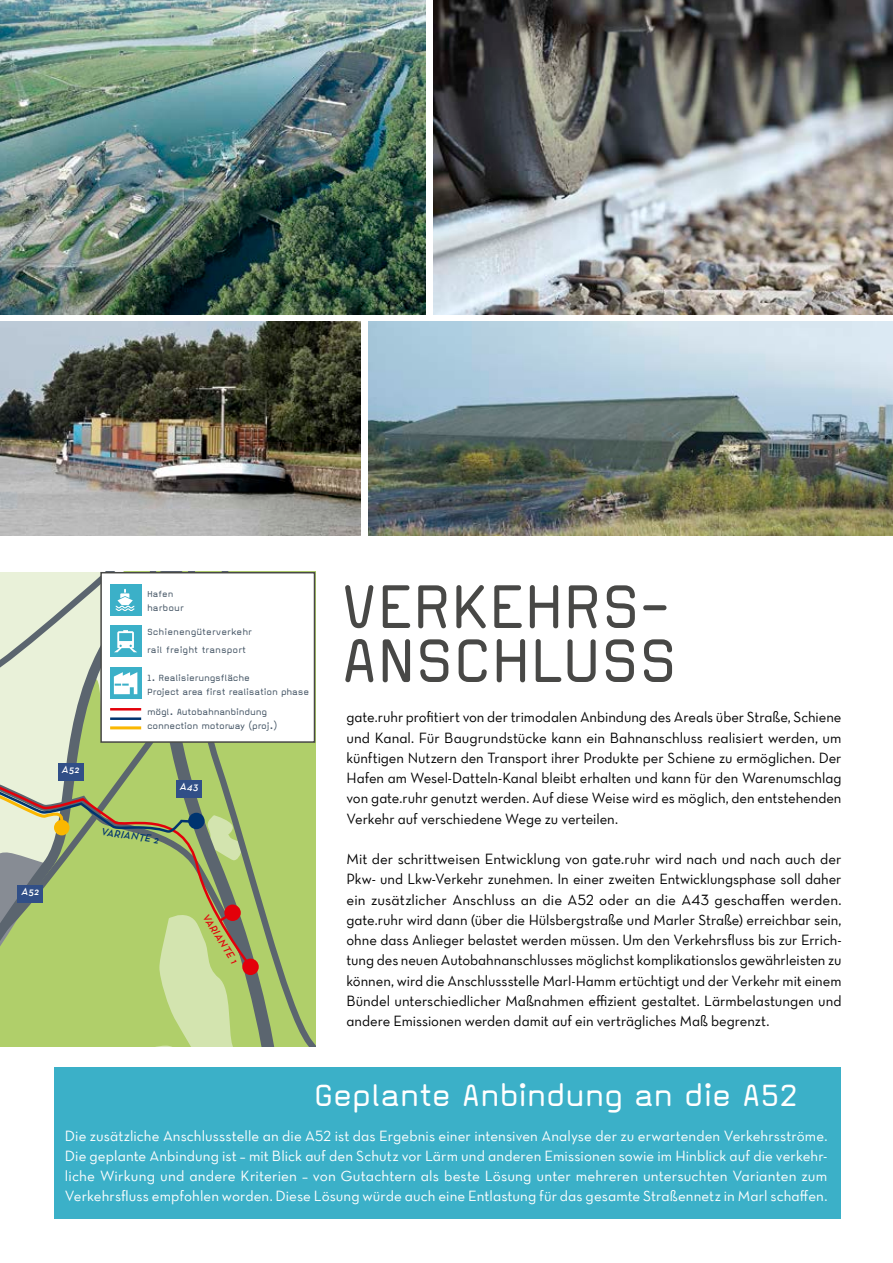
<style>
.page{position:relative;width:893px;height:1263px;background:#fff}
.page>*{position:absolute;margin:0;border:0;box-sizing:border-box;transform-origin:0 0}
.t1{font:72px/54px "Magda Clean";letter-spacing:-.03em;color:#484846}
.t2{font:36px "Magda Clean";letter-spacing:-.025em;color:#fff}
.t3{font:15px/20.2px "Neutra Text Book Alt";letter-spacing:-.005em;color:#000;text-align:justify}
.t4{font:15px/20.2px "Neutra Text Book Alt";letter-spacing:.005em;color:#fff;text-align:justify}
.t5{font:italic 600 10.65px "Neutra Text";letter-spacing:.03em;color:#fff}
.t6{font:italic 600 10.65px "Neutra Text";color:#00346f}
.t7{font:italic 600 10.65px "Neutra Text";color:#e3000a}
.t8{font:10.5px "Magda Clean";letter-spacing:-.02em;color:#425363}
.t9{font:10.5px "Magda Clean";color:#425363}
.t10{font:10.2px "Magda Clean";color:#425363}
</style>
<div class="page">
<img style="left:0;top:0;width:425px;height:315px">
<img style="left:369px;top:321px;width:524px;height:215px">
<div style="left:54px;top:1067px;width:786px;height:151px;background:#3bb0c8"></div>
<img style="left:434px;top:0;width:459px;height:315px">
<img style="left:0;top:321px;width:360px;height:215px">
<svg style="left:244px;top:819px;width:71px;height:227px;background:#a4c06a"></svg>
<svg style="left:0;top:694px;width:315px;height:125px;background:#bcd291"></svg>
<svg style="left:0;top:759px;width:256px;height:215px;background:#aec67e"></svg>
<div style="left:58px;top:763px;width:26px;height:17px;background:#314f87"></div>
<div style="left:242px;top:958px;width:17px;height:17px;background:#e3000a;border-radius:50%"></div>
<svg style="left:0;top:764px;width:253px;height:198px;background:#a2b874"></svg>
<svg style="left:0;top:768px;width:244px;height:279px;background:#acc178"></svg>
<div style="left:100px;top:572px;width:215px;height:171px;background:#fff;border:2px solid #484846"></div>
<svg style="left:110px;top:694px;width:31px;height:4px"></svg>
<svg style="left:0;top:572px;width:205px;height:122px"></svg>
<hr style="left:110px;top:708px;width:31px;height:2px;background:#e3000a">
<hr style="left:110px;top:717px;width:31px;height:3px;background:#00346f">
<hr style="left:110px;top:726px;width:31px;height:3px;background:#fab700">
<p class="t5" style="left:22px;top:885px;width:19px">A52</p>
<p class="t5" style="left:62px;top:763px;width:19px">A52</p>
<p class="t10" style="left:147px;top:589px;width:28px">Hafen</p>
<p class="t9" style="left:147px;top:603px;width:38px">harbour</p>
<p class="t9" style="left:147px;top:627px;width:107px">Schienengüterverkehr</p>
<p class="t9" style="left:147px;top:644px;width:101px">rail freight transport</p>
<p class="t8" style="left:147px;top:672px;width:104px">1. Realisierungsfläche</p>
<p class="t8" style="left:147px;top:721px;width:132px">connection motorway (proj.)</p>
<p class="t8" style="left:147px;top:686px;width:164px">Project area first realisation phase</p>
<p class="t8" style="left:147px;top:706px;width:122px">mögl. Autobahnanbindung</p>
<p class="t6" style="left:102px;top:825px;width:60px;rotate:9deg">VARIANTE 2</p>
<p class="t5" style="left:180px;top:780px;width:20px">A43</p>
<p class="t7" style="left:211px;top:911px;width:58px;rotate:58deg">VARIANTE 1</p>
<h1 class="t1" style="left:341px;top:579px;width:339px">VERKEHRS-<br>ANSCHLUSS</h1>
<p class="t3" style="left:346px;top:707px;width:496px">gate.ruhr profitiert von der trimodalen Anbindung des Areals über Straße, Schiene und Kanal. Für Baugrundstücke kann ein Bahnanschluss realisiert werden, um künftigen Nutzern den Transport ihrer Produkte per Schiene zu ermöglichen. Der Hafen am Wesel-Datteln-Kanal bleibt erhalten und kann für den Warenumschlag von gate.ruhr genutzt werden. Auf diese Weise wird es möglich, den entstehenden Verkehr auf verschiedene Wege zu verteilen.</p>
<p class="t3" style="left:346px;top:849px;width:497px">Mit der schrittweisen Entwicklung von gate.ruhr wird nach und nach auch der Pkw- und Lkw-Verkehr zunehmen. In einer zweiten Entwicklungsphase soll daher ein zusätzlicher Anschluss an die A52 oder an die A43 geschaffen werden. gate.ruhr wird dann (über die Hülsbergstraße und Marler Straße) erreichbar sein, ohne dass Anlieger belastet werden müssen. Um den Verkehrsfluss bis zur Errich&shy;tung des neuen Autobahnanschlusses möglichst komplikationslos gewährleisten zu können, wird die Anschlussstelle Marl-Hamm ertüchtigt und der Verkehr mit einem Bündel unterschiedlicher Maßnahmen effizient gestaltet. Lärmbelastungen und andere Emissionen werden damit auf ein verträgliches Maß begrenzt.</p>
<h2 class="t2" style="left:314px;top:1076px;width:486px">Geplante Anbindung an die A52</h2>
<p class="t4" style="left:65px;top:1125px;width:764px">Die zusätzliche Anschlussstelle an die A52 ist das Ergebnis einer intensiven Analyse der zu erwartenden Verkehrsströme.<br>Die geplante Anbindung ist – mit Blick auf den Schutz vor Lärm und anderen Emissionen sowie im Hinblick auf die verkehr&shy;liche Wirkung und andere Kriterien – von Gutachtern als beste Lösung unter mehreren untersuchten Varianten zum Verkehrsfluss empfohlen worden. Diese Lösung würde auch eine Entlastung für das gesamte Straßennetz in Marl schaffen.</p>
</div>
